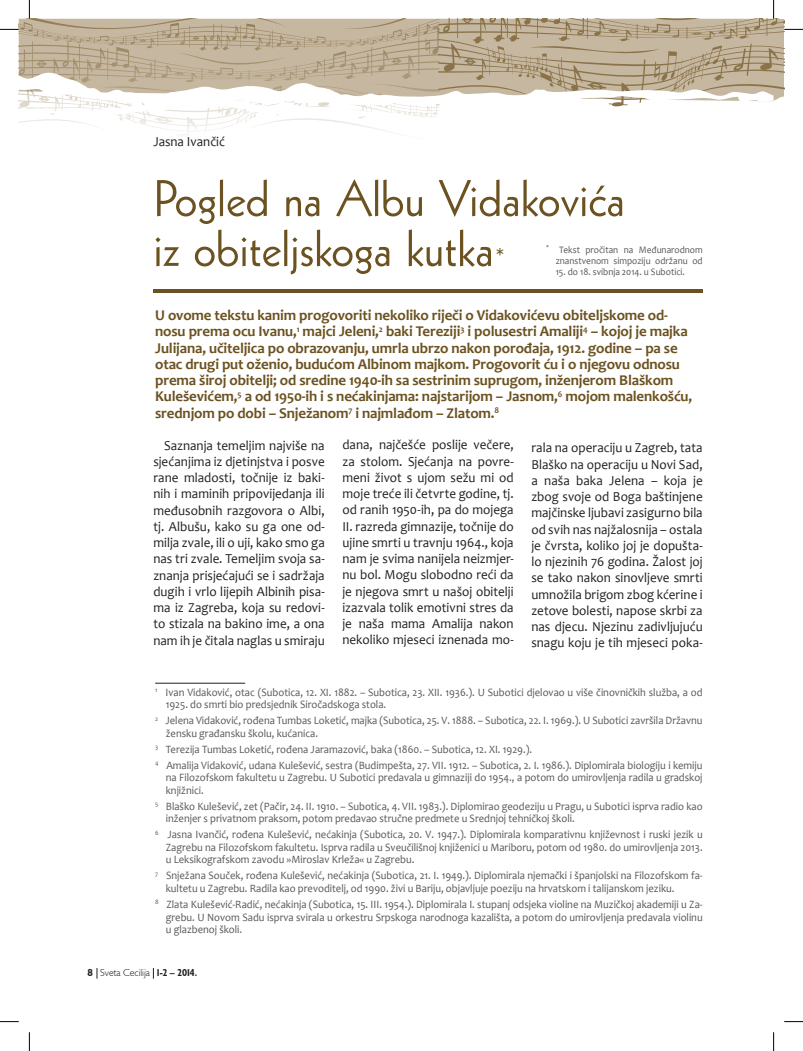
<style>
.page{position:relative;width:803px;height:1051px;background:#fff}
.page>*{position:absolute;margin:0;border:0;box-sizing:border-box;transform-origin:0 0}
.t1{font:50px/50px "Geometric 231 BT Roman C";color:#6b5220}
.t2{font:700 15px/16.2px "Candara";letter-spacing:-.01em;color:#6b5220}
.t3{font:13.75px/16.2px "Candara";color:#231f20;text-align:justify;scale:.95 1}
.t4{font:11.25px/12.5px "Candara";color:#57585a;scale:.94 1}
.t5{font:300 10px "Humanist 521 BT";color:#231f20}
.t6{font:9.88px/11px "Candara";color:#57585a;text-align:right;scale:.94 1}
.s1{font-size:25px}
.s2{font-weight:700}
.s3{font-weight:700;font-stretch:condensed}
</style>
<div class="page">
<svg style="left:19px;top:120px;width:382px;height:15px"></svg>
<hr style="left:155px;top:683px;width:90px;height:1px;background:#231f20">
<hr style="left:153px;top:289px;width:550px;height:4px;background:#6b5220">
<svg style="left:0;top:1021px;width:19px;height:1px"></svg>
<svg style="left:784px;top:1021px;width:19px;height:1px"></svg>
<svg style="left:29px;top:1032px;width:1px;height:19px"></svg>
<svg style="left:0;top:0;width:803px;height:120px"></svg>
<svg style="left:773px;top:1032px;width:1px;height:19px"></svg>
<p class="t3" style="left:153px;top:133px;width:77px">Jasna Ivančić</p>
<h1 class="t1" style="left:153px;top:172px;width:473px">Pogled na Albu Vidakovića iz obiteljskoga kutka<span class="s1">*</span></h1>
<p class="t2" style="left:155px;top:307px;width:539px">U ovome tekstu kanim progovoriti nekoliko riječi o Vidakovićevu obiteljskome od&shy;nosu prema ocu Ivanu,<sup>1</sup> majci Jeleni,<sup>2</sup> baki Tereziji<sup>3</sup> i polusestri Amaliji<sup>4</sup> – kojoj je majka Julijana, učiteljica po obrazovanju, umrla ubrzo nakon porođaja, 1912. godine – pa se otac drugi put oženio, budućom Albinom majkom. Progovorit ću i o njegovu odnosu prema široj obitelji; od sredine 1940-ih sa sestrinim suprugom, inženjerom Blaškom Kuleševićem,<sup>5</sup> a od 1950-ih i s nećakinjama: najstarijom – Jasnom,<sup>6</sup> mojom malenkošću, srednjom po dobi – Snježanom<sup>7</sup> i najmlađom – Zlatom.<sup>8</sup></p>
<p class="t6" style="left:546px;top:244px;width:168px"><sup>*</sup> Tekst pročitan na Međunarodnom znanstvenom simpoziju održanu od</p>
<p class="t6" style="left:556px;top:266px;width:139px">15. do 18. svibnja 2014. u Subotici.</p>
<p class="t3" style="left:153px;top:437px;width:182px;text-indent:11px">Saznanja temeljim najviše na sjećanjima iz djetinjstva i posve rane mladosti, točnije iz baki&shy;nih i maminih pripovijedanja ili međusobnih razgovora o Albi, tj. Albušu, kako su ga one od&shy;milja zvale, ili o uji, kako smo ga nas tri zvale. Temeljim svoja sa&shy;znanja prisjećajući se i sadržaja dugih i vrlo lijepih Albinih pisa&shy;ma iz Zagreba, koja su redovi&shy;to stizala na bakino ime, a ona nam ih je čitala naglas u smiraju</p>
<p class="t3" style="left:342px;top:437px;width:182px">dana, najčešće poslije večere, za stolom. Sjećanja na povre&shy;meni život s ujom sežu mi od moje treće ili četvrte godine, tj. od ranih 1950-ih, pa do mojega II. razreda gimnazije, točnije do ujine smrti u travnju 1964., koja nam je svima nanijela neizmjer&shy;nu bol. Mogu slobodno reći da je njegova smrt u našoj obitelji izazvala tolik emotivni stres da je naša mama Amalija nakon nekoliko mjeseci iznenada mo-</p>
<p class="t3" style="left:531px;top:439px;width:182px">rala na operaciju u Zagreb, tata Blaško na operaciju u Novi Sad, a naša baka Jelena – koja je zbog svoje od Boga baštinjene majčinske ljubavi zasigurno bila od svih nas najžalosnija – ostala je čvrsta, koliko joj je dopušta&shy;lo njezinih 76 godina. Žalost joj se tako nakon sinovljeve smrti umnožila brigom zbog kćerine i zetove bolesti, napose skrbi za nas djecu. Njezinu zadivljujuću snagu koju je tih mjeseci poka-</p>
<p class="t4" style="left:166px;top:686px;width:572px;text-indent:-11px"><sup>1</sup> Ivan Vidaković, otac (Subotica, 12. XI. 1882. – Subotica, 23. XII. 1936.). U Subotici djelovao u više činovničkih služba, a od<br>1925. do smrti bio predsjednik Siročadskoga stola.</p>
<p class="t4" style="left:166px;top:714px;width:572px;text-indent:-11px"><sup>2</sup> Jelena Vidaković, rođena Tumbas Loketić, majka (Subotica, 25. V. 1888. – Subotica, 22. I. 1969.). U Subotici završila Državnu žensku građansku školu, kućanica.</p>
<p class="t4" style="left:155px;top:741px;width:584px;line-height:16px"><sup>3</sup> Terezija Tumbas Loketić, rođena Jaramazović, baka (1860. – Subotica, 12. XI. 1929.).<br><sup>4</sup> Amalija Vidaković, udana Kulešević, sestra (Budimpešta, 27. VII. 1912. – Subotica, 2. I. 1986.). Diplomirala biologiju i kemiju</p>
<p class="t4" style="left:166px;top:771px;width:572px">na Filozofskom fakultetu u Zagrebu. U Subotici predavala u gimnaziji do 1954., a potom do umirovljenja radila u gradskoj knjižnici.</p>
<p class="t4" style="left:166px;top:800px;width:572px;text-indent:-11px"><sup>5</sup> Blaško Kulešević, zet (Pačir, 24. II. 1910. – Subotica, 4. VII. 1983.). Diplomirao geodeziju u Pragu, u Subotici isprva radio kao inženjer s privatnom praksom, potom predavao stručne predmete u Srednjoj tehničkoj školi.</p>
<p class="t4" style="left:166px;top:828px;width:573px;text-align:justify;text-indent:-11px"><sup>6</sup> Jasna Ivančić, rođena Kulešević, nećakinja (Subotica, 20. V. 1947.). Diplomirala komparativnu književnost i ruski jezik u Zagrebu na Filozofskom fakultetu. Isprva radila u Sveučilišnoj knjiženici u Mariboru, potom od 1980. do umirovljenja 2013. u Leksikografskom zavodu »Miroslav Krleža« u Zagrebu.</p>
<p class="t4" style="left:166px;top:869px;width:573px;text-indent:-11px"><sup>7</sup> Snježana Souček, rođena Kulešević, nećakinja (Subotica, 21. I. 1949.). Diplomirala njemački i španjolski na Filozofskom fa&shy;kultetu u Zagrebu. Radila kao prevoditelj, od 1990. živi u Bariju, objavljuje poeziju na hrvatskom i talijanskom jeziku.</p>
<p class="t4" style="left:166px;top:898px;width:573px;text-align:justify;text-indent:-11px"><sup>8</sup> Zlata Kulešević-Radić, nećakinja (Subotica, 15. III. 1954.). Diplomirala I. stupanj odsjeka violine na Muzičkoj akademiji u Za&shy;grebu. U Novom Sadu isprva svirala u orkestru Srpskoga narodnoga kazališta, a potom do umirovljenja predavala violinu u glazbenoj školi.</p>
<p class="t5" style="left:88px;top:966px;width:111px"><span class="s2">8</span> Sveta Cecilija <span class="s3">1-2 – 2014.</span></p>
</div>
